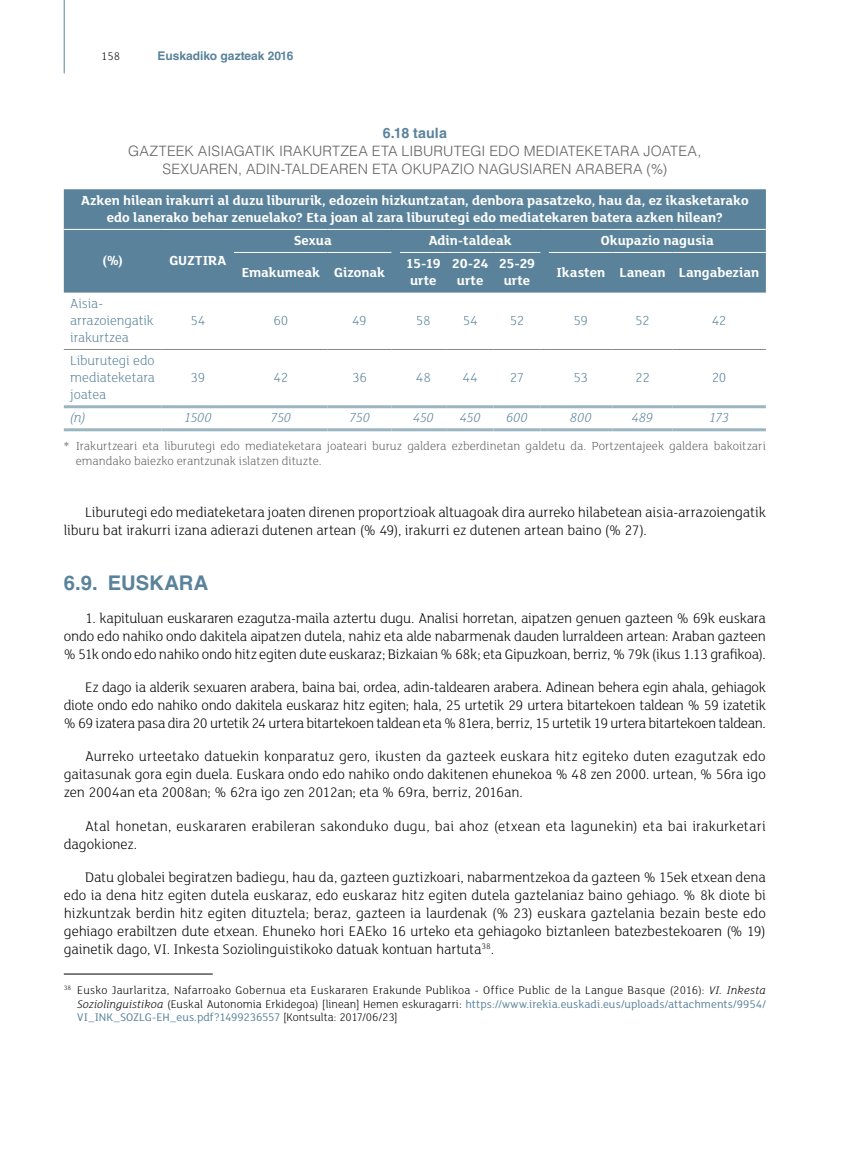
<style>
.page{position:relative;width:851px;height:1149px;background:#fff}
.page>*{position:absolute;margin:0;border:0;box-sizing:border-box;transform-origin:0 0}
._1_1_SEGUNDO_NIVEL{font:700 20.25px "Helvetica LT Std";letter-spacing:-.005em;color:#5a839b}
.TEXTO_GENERAL{font:300 15px/18px "FS Lola";letter-spacing:-.005em;color:#000;text-align:justify}
.CABECERA{font:700 14.25px/17.1px "FS Lola";color:#fff;text-align:center}
.GRAFICO_Y_TABLA_TITU{font:300 14.25px/18px "Helvetica LT Std";letter-spacing:.01em;color:#626262;text-align:center}
.TEXTO{font:300 14.25px/17.1px "FS Lola";letter-spacing:-.005em;color:#5a839b}
.TEXTO-2{font:italic 300 14.25px "FS Lola";letter-spacing:-.015em;color:#5a839b}
.GRAFICO_Y_TABLA{font:700 14.25px "Helvetica LT Std";color:#5a839b}
.FUENTE_TABLA{font:300 12.75px/15.8px "FS Lola";color:#626262}
.NOTAS{font:300 12px/13.5px "FS Lola";letter-spacing:.025em;color:#000;text-align:justify}
.t1{font:700 12px "Helvetica LT Std";color:#5a839b}
.s1{font-style:italic}
.s2{font-weight:400;color:#5a839b}
</style>
<div class="page">
<hr style="left:64px;top:0;width:1px;height:73px;background:#5a839b">
<div style="left:64px;top:189px;width:701px;height:103px;background:#5a839b"></div>
<hr style="left:64px;top:405px;width:98px;height:3px;background:#9cb5c3">
<hr style="left:162px;top:405px;width:72px;height:3px;background:#9cb5c3">
<hr style="left:234px;top:405px;width:93px;height:3px;background:#9cb5c3">
<hr style="left:327px;top:405px;width:64px;height:3px;background:#9cb5c3">
<svg style="left:391px;top:405px;width:9px;height:3px"></svg>
<hr style="left:400px;top:405px;width:46px;height:3px;background:#9cb5c3">
<hr style="left:446px;top:405px;width:47px;height:3px;background:#9cb5c3">
<hr style="left:493px;top:405px;width:47px;height:3px;background:#9cb5c3">
<svg style="left:540px;top:405px;width:9px;height:3px"></svg>
<hr style="left:549px;top:405px;width:63px;height:3px;background:#9cb5c3">
<hr style="left:612px;top:405px;width:60px;height:3px;background:#9cb5c3">
<hr style="left:672px;top:405px;width:93px;height:3px;background:#9cb5c3">
<hr style="left:64px;top:229px;width:98px;height:1px;background:#fff">
<hr style="left:162px;top:229px;width:72px;height:1px;background:#fff">
<hr style="left:234px;top:229px;width:93px;height:1px;background:#fff">
<hr style="left:327px;top:229px;width:64px;height:1px;background:#fff">
<hr style="left:400px;top:229px;width:46px;height:1px;background:#fff">
<hr style="left:446px;top:229px;width:47px;height:1px;background:#fff">
<hr style="left:493px;top:229px;width:47px;height:1px;background:#fff">
<hr style="left:549px;top:229px;width:63px;height:1px;background:#fff">
<hr style="left:612px;top:229px;width:60px;height:1px;background:#fff">
<hr style="left:672px;top:229px;width:93px;height:1px;background:#fff">
<hr style="left:234px;top:252px;width:93px;height:1px;background:#fff">
<hr style="left:327px;top:252px;width:64px;height:1px;background:#fff">
<hr style="left:400px;top:252px;width:46px;height:1px;background:#fff">
<hr style="left:446px;top:252px;width:47px;height:1px;background:#fff">
<hr style="left:493px;top:252px;width:47px;height:1px;background:#fff">
<hr style="left:549px;top:252px;width:63px;height:1px;background:#fff">
<hr style="left:612px;top:252px;width:60px;height:1px;background:#fff">
<hr style="left:672px;top:252px;width:93px;height:1px;background:#fff">
<hr style="left:64px;top:349px;width:98px;height:1px;background:#898989">
<hr style="left:162px;top:349px;width:72px;height:1px;background:#898989">
<hr style="left:234px;top:349px;width:93px;height:1px;background:#898989">
<hr style="left:327px;top:349px;width:64px;height:1px;background:#898989">
<hr style="left:400px;top:349px;width:46px;height:1px;background:#898989">
<hr style="left:446px;top:349px;width:47px;height:1px;background:#898989">
<hr style="left:493px;top:349px;width:47px;height:1px;background:#898989">
<hr style="left:549px;top:349px;width:63px;height:1px;background:#898989">
<hr style="left:612px;top:349px;width:60px;height:1px;background:#898989">
<hr style="left:672px;top:349px;width:93px;height:1px;background:#898989">
<hr style="left:64px;top:428px;width:98px;height:3px;background:#9cb5c3">
<hr style="left:162px;top:428px;width:72px;height:3px;background:#9cb5c3">
<hr style="left:234px;top:428px;width:93px;height:3px;background:#9cb5c3">
<hr style="left:327px;top:428px;width:64px;height:3px;background:#9cb5c3">
<svg style="left:391px;top:428px;width:9px;height:3px"></svg>
<hr style="left:400px;top:428px;width:46px;height:3px;background:#9cb5c3">
<hr style="left:446px;top:428px;width:47px;height:3px;background:#9cb5c3">
<hr style="left:493px;top:428px;width:47px;height:3px;background:#9cb5c3">
<svg style="left:540px;top:428px;width:9px;height:3px"></svg>
<hr style="left:549px;top:428px;width:63px;height:3px;background:#9cb5c3">
<hr style="left:612px;top:428px;width:60px;height:3px;background:#9cb5c3">
<hr style="left:672px;top:428px;width:93px;height:3px;background:#9cb5c3">
<hr style="left:64px;top:973px;width:149px;height:1px;background:#000">
<p class="NOTAS" style="left:101px;top:50px;width:21px">158</p>
<p class="t1" style="left:157px;top:48px;width:137px">Euskadiko gazteak 2016</p>
<p class="GRAFICO_Y_TABLA" style="left:382px;top:124px;width:66px">6.18 taula</p>
<p class="GRAFICO_Y_TABLA_TITU" style="left:128px;top:142px;width:574px">GAZTEEK AISIAGATIK IRAKURTZEA ETA LIBURUTEGI EDO MEDIATEKETARA JOATEA,<br>SEXUAREN, ADIN-TALDEAREN ETA OKUPAZIO NAGUSIAREN ARABERA (%)</p>
<p class="CABECERA" style="left:81px;top:192px;width:668px">Azken hilean irakurri al duzu libururik, edozein hizkuntzatan, denbora pasatzeko, hau da, ez ikasketarako edo lanerako behar zenuelako? Eta joan al zara liburutegi edo mediatekaren batera azken hilean?</p>
<p class="CABECERA" style="left:103px;top:252px;width:22px">(%)</p>
<p class="CABECERA" style="left:169px;top:252px;width:58px">GUZTIRA</p>
<p class="CABECERA" style="left:293px;top:232px;width:40px">Sexua</p>
<p class="CABECERA" style="left:429px;top:232px;width:84px">Adin-taldeak</p>
<p class="CABECERA" style="left:601px;top:232px;width:114px">Okupazio nagusia</p>
<p class="CABECERA" style="left:242px;top:264px;width:80px">Emakumeak</p>
<p class="CABECERA" style="left:334px;top:264px;width:52px">Gizonak</p>
<p class="CABECERA" style="left:406px;top:255px;width:36px;text-align:left">15-19 urte</p>
<p class="CABECERA" style="left:452px;top:255px;width:38px">20-24 urte</p>
<p class="CABECERA" style="left:498px;top:255px;width:38px">25-29 urte</p>
<p class="CABECERA" style="left:556px;top:264px;width:50px">Ikasten</p>
<p class="CABECERA" style="left:619px;top:264px;width:48px">Lanean</p>
<p class="CABECERA" style="left:678px;top:264px;width:82px">Langabezian</p>
<p class="TEXTO" style="left:70px;top:295px;width:85px">Aisia&shy;arrazoiengatik irakurtzea</p>
<p class="TEXTO" style="left:70px;top:352px;width:86px;text-align:justify">Liburutegi edo mediateketara joatea</p>
<p class="TEXTO" style="left:190px;top:312px;width:17px">54</p>
<p class="TEXTO" style="left:273px;top:312px;width:16px">60</p>
<p class="TEXTO" style="left:352px;top:312px;width:16px">49</p>
<p class="TEXTO" style="left:416px;top:312px;width:16px">58</p>
<p class="TEXTO" style="left:462px;top:312px;width:17px">54</p>
<p class="TEXTO" style="left:509px;top:312px;width:16px">52</p>
<p class="TEXTO" style="left:573px;top:312px;width:16px">59</p>
<p class="TEXTO" style="left:635px;top:312px;width:16px">52</p>
<p class="TEXTO" style="left:711px;top:312px;width:16px">42</p>
<p class="TEXTO" style="left:190px;top:369px;width:16px">39</p>
<p class="TEXTO" style="left:273px;top:369px;width:16px">42</p>
<p class="TEXTO" style="left:352px;top:369px;width:16px">36</p>
<p class="TEXTO" style="left:416px;top:369px;width:17px">48</p>
<p class="TEXTO" style="left:462px;top:369px;width:17px">44</p>
<p class="TEXTO" style="left:509px;top:369px;width:16px">27</p>
<p class="TEXTO" style="left:573px;top:369px;width:16px">53</p>
<p class="TEXTO" style="left:635px;top:369px;width:16px">22</p>
<p class="TEXTO" style="left:711px;top:369px;width:16px">20</p>
<p class="TEXTO-2" style="left:70px;top:409px;width:17px">(n)</p>
<p class="TEXTO-2" style="left:184px;top:409px;width:29px">1500</p>
<p class="TEXTO-2" style="left:270px;top:409px;width:22px">750</p>
<p class="TEXTO-2" style="left:349px;top:409px;width:22px">750</p>
<p class="TEXTO-2" style="left:413px;top:409px;width:22px">450</p>
<p class="TEXTO-2" style="left:460px;top:409px;width:22px">450</p>
<p class="TEXTO-2" style="left:506px;top:409px;width:23px">600</p>
<p class="TEXTO-2" style="left:570px;top:409px;width:23px">800</p>
<p class="TEXTO-2" style="left:631px;top:409px;width:23px">489</p>
<p class="TEXTO-2" style="left:709px;top:409px;width:21px">173</p>
<p class="FUENTE_TABLA" style="left:76px;top:438px;width:691px;text-indent:-12px">* Irakurtzeari eta liburutegi edo mediateketara joateari buruz galdera ezberdinetan galdetu da. Portzentajeek galdera bakoitzari emandako baiezko erantzunak islatzen dituzte.</p>
<p class="TEXTO_GENERAL" style="left:64px;top:503px;width:703px;text-indent:21px">Liburutegi edo mediateketara joaten direnen proportzioak altuagoak dira aurreko hilabetean aisia-arrazoiengatik liburu bat irakurri izana adierazi dutenen artean (% 49), irakurri ez dutenen artean baino (% 27).</p>
<p class="_1_1_SEGUNDO_NIVEL" style="left:64px;top:570px;width:146px">6.9. EUSKARA</p>
<p class="TEXTO_GENERAL" style="left:64px;top:609px;width:703px;text-indent:21px">1. kapituluan euskararen ezagutza-maila aztertu dugu. Analisi horretan, aipatzen genuen gazteen % 69k euskara ondo edo nahiko ondo dakitela aipatzen dutela, nahiz eta alde nabarmenak dauden lurraldeen artean: Araban gazteen % 51k ondo edo nahiko ondo hitz egiten dute euskaraz; Bizkaian % 68k; eta Gipuzkoan, berriz, % 79k (ikus 1.13 grafikoa).</p>
<p class="TEXTO_GENERAL" style="left:64px;top:678px;width:703px;text-indent:21px">Ez dago ia alderik sexuaren arabera, baina bai, ordea, adin-taldearen arabera. Adinean behera egin ahala, gehiagok diote ondo edo nahiko ondo dakitela euskaraz hitz egiten; hala, 25 urtetik 29 urtera bitartekoen taldean % 59 izatetik % 69 izatera pasa dira 20 urtetik 24 urtera bitartekoen taldean eta % 81era, berriz, 15 urtetik 19 urtera bitartekoen taldean.</p>
<p class="TEXTO_GENERAL" style="left:64px;top:748px;width:703px;text-indent:21px">Aurreko urteetako datuekin konparatuz gero, ikusten da gazteek euskara hitz egiteko duten ezagutzak edo gaitasunak gora egin duela. Euskara ondo edo nahiko ondo dakitenen ehunekoa % 48 zen 2000. urtean, % 56ra igo zen 2004an eta 2008an; % 62ra igo zen 2012an; eta % 69ra, berriz, 2016an.</p>
<p class="TEXTO_GENERAL" style="left:64px;top:817px;width:703px;text-indent:21px">Atal honetan, euskararen erabileran sakonduko dugu, bai ahoz (etxean eta lagunekin) eta bai irakurketari dagokionez.</p>
<p class="TEXTO_GENERAL" style="left:64px;top:868px;width:703px;text-indent:21px">Datu globalei begiratzen badiegu, hau da, gazteen guztizkoari, nabarmentzekoa da gazteen % 15ek etxean dena edo ia dena hitz egiten dutela euskaraz, edo euskaraz hitz egiten dutela gaztelaniaz baino gehiago. % 8k diote bi hizkuntzak berdin hitz egiten dituztela; beraz, gazteen ia laurdenak (% 23) euskara gaztelania bezain beste edo gehiago erabiltzen dute etxean. Ehuneko hori EAEko 16 urteko eta gehiagoko biztanleen batezbestekoaren (% 19) gainetik dago, VI. Inkesta Soziolinguistikoko datuak kontuan hartuta<sup>38</sup>.</p>
<p class="NOTAS" style="left:77px;top:983px;width:690px;text-indent:-13px"><sup>38</sup> Eusko Jaurlaritza, Nafarroako Gobernua eta Euskararen Erakunde Publikoa - Office Public de la Langue Basque (2016): <span class="s1">VI. Inkesta Soziolinguistikoa</span> (Euskal Autonomia Erkidegoa) [linean] Hemen eskuragarri: <span class="s2">https://www.irekia.euskadi.eus/uploads/attachments/9954/ VI_INK_SOZLG-EH_eus.pdf?1499236557</span> [Kontsulta: 2017/06/23]</p>
</div>
